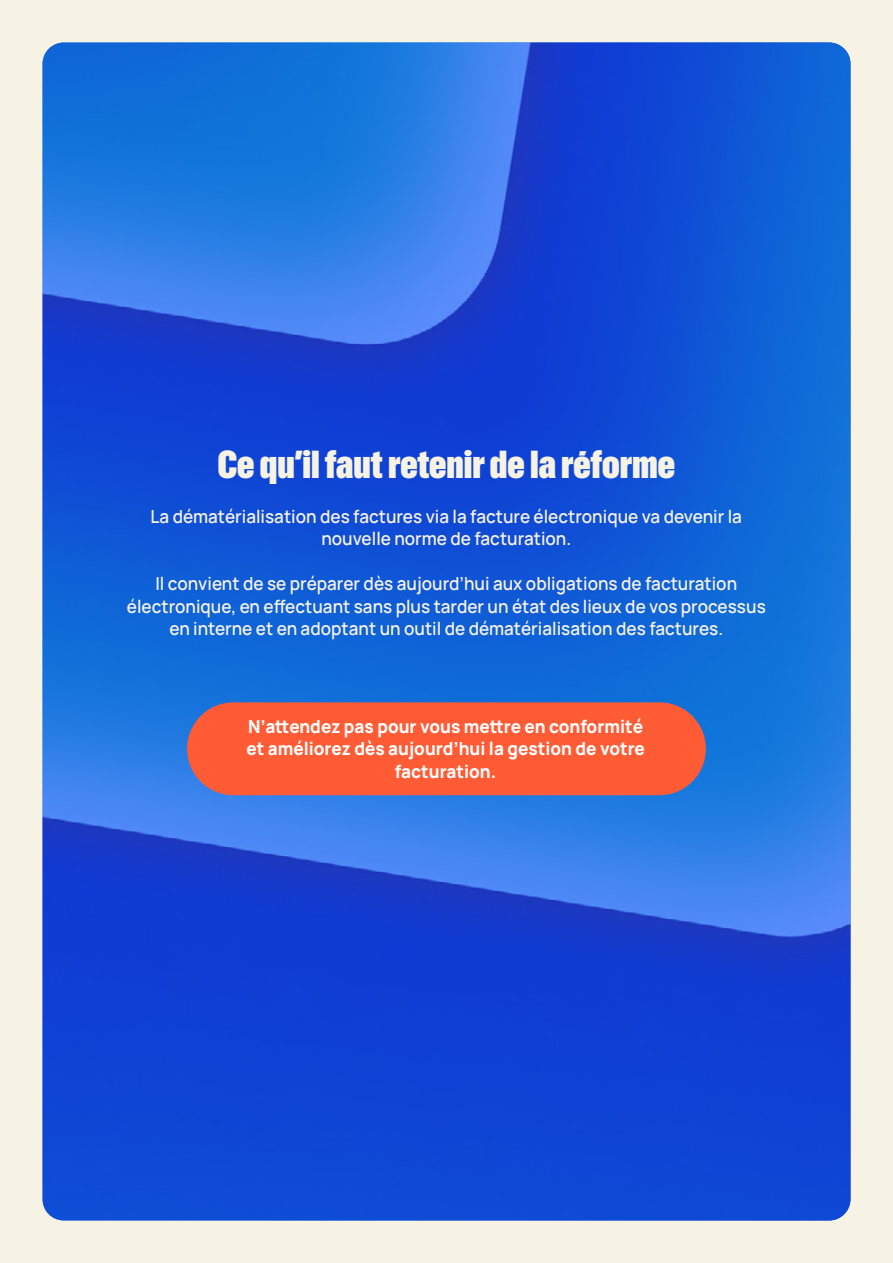
<style>
.page{position:relative;width:893px;height:1263px;background:#f6f2e4}
.page>*{position:absolute;margin:0;border:0;box-sizing:border-box;transform-origin:0 0}
.t1{font:extra-condensed 39px "EBP Gravity Cyrillic";color:#f6f2e4}
.t2{font:600 18px/22.5px "Manrope";color:#f6f2e4;text-align:center;scale:.95 1}
.t3{font:800 18px/22.5px "Manrope";color:#fff;text-align:center;scale:.95 1}
</style>
<div class="page">
<img style="left:43px;top:43px;width:807px;height:1177px">
<div style="left:187px;top:702px;width:519px;height:93px;background:#ff5c35;border-radius:46px"></div>
<h1 class="t1" style="left:218px;top:443px;width:459px">Ce qu’il faut retenir de la réforme</h1>
<p class="t2" style="left:151px;top:504px;width:624px">La dématérialisation des factures via la facture électronique va devenir la nouvelle norme de facturation.</p>
<p class="t2" style="left:127px;top:571px;width:674px">Il convient de se préparer dès aujourd’hui aux obligations de facturation électronique, en effectuant sans plus tarder un état des lieux de vos processus en interne et en adoptant un outil de dématérialisation des factures.</p>
<p class="t3" style="left:246px;top:713px;width:421px">N’attendez pas pour vous mettre en conformité et améliorez dès aujourd’hui la gestion de votre facturation.</p>
</div>
